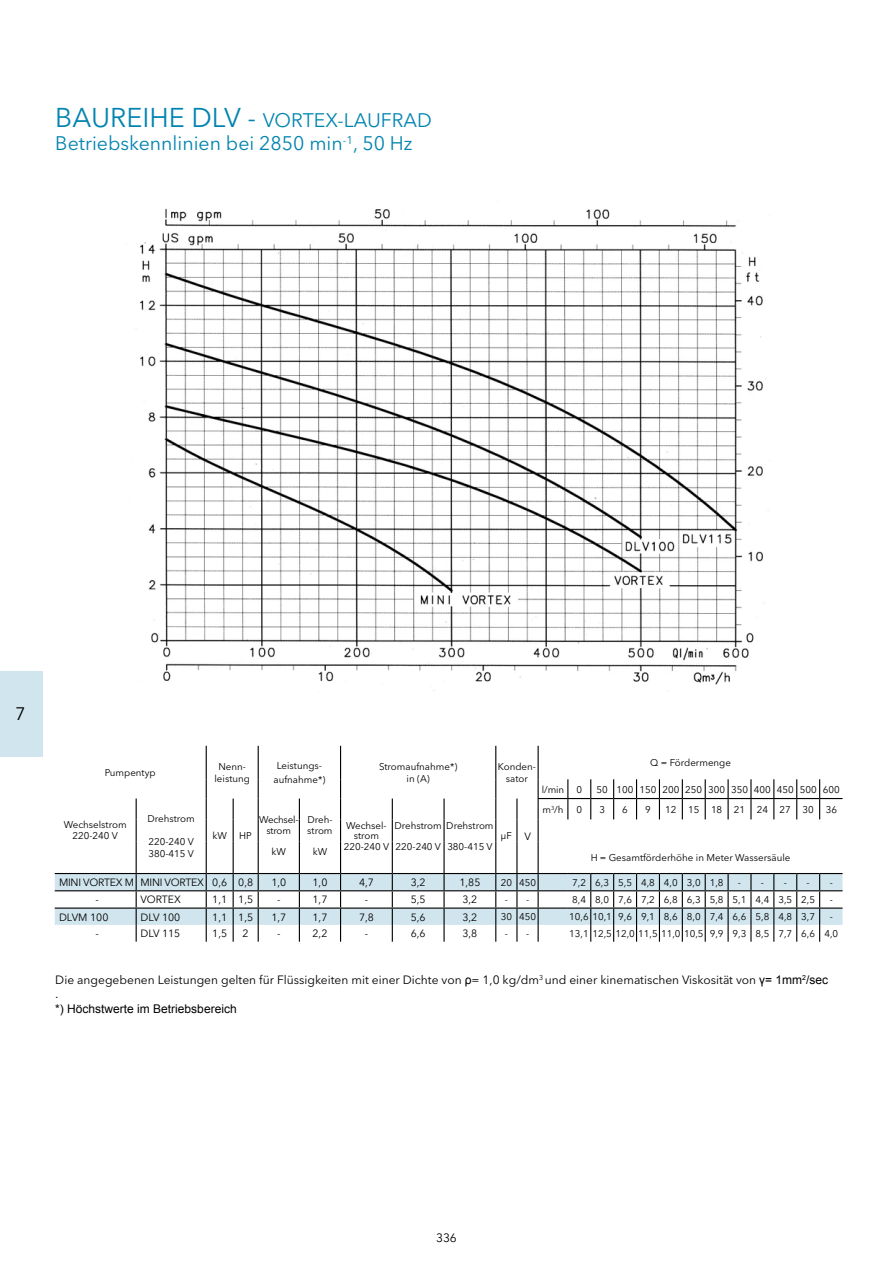
<style>
.page{position:relative;width:893px;height:1263px;background:#fff}
.page>*{position:absolute;margin:0;border:0;box-sizing:border-box;transform-origin:0 0}
.t1{font:19.5px/23.4px "Avenir Next LT Pro";color:#0084af}
.t2{font:18px "Avenir Next LT Pro";color:#000}
.t3{font:12px "Avenir Next LT Pro";color:#000}
.t4{font:12px/14.4px "Arial";color:#000}
.t5{font:10.5px "Avenir Next LT Pro";letter-spacing:-.02em;color:#000}
.t6{font:9.75px/11.7px "Avenir Next LT Pro";color:#000;text-align:center}
.t7{font:9.75px/10.6px "Avenir Next LT Pro";letter-spacing:-.02em;color:#000;text-align:center}
.s1{font-size:27px}
.s2{font-size:10.5px}
.s3{font-family:"Arial"}
</style>
<div class="page">
<div style="left:0;top:671px;width:42px;height:85px;background:#d1e5ee"></div>
<img style="left:136px;top:208px;width:634px;height:483px">
<hr style="left:206px;top:746px;width:1px;height:33px;background:#000">
<hr style="left:258px;top:746px;width:1px;height:33px;background:#000">
<hr style="left:340px;top:746px;width:1px;height:33px;background:#000">
<hr style="left:495px;top:746px;width:1px;height:33px;background:#000">
<hr style="left:538px;top:746px;width:1px;height:33px;background:#000">
<hr style="left:443px;top:798px;width:2px;height:21px;background:#000">
<svg style="left:136px;top:798px;width:1px;height:44px"></svg>
<svg style="left:206px;top:779px;width:1px;height:63px"></svg>
<svg style="left:233px;top:798px;width:1px;height:44px"></svg>
<svg style="left:258px;top:779px;width:1px;height:63px"></svg>
<svg style="left:299px;top:798px;width:1px;height:44px"></svg>
<svg style="left:340px;top:779px;width:1px;height:63px"></svg>
<svg style="left:392px;top:798px;width:1px;height:44px"></svg>
<hr style="left:443px;top:819px;width:2px;height:23px;background:#000">
<svg style="left:495px;top:779px;width:1px;height:63px"></svg>
<svg style="left:516px;top:798px;width:1px;height:44px"></svg>
<hr style="left:136px;top:842px;width:1px;height:31px;background:#000">
<hr style="left:206px;top:842px;width:1px;height:31px;background:#000">
<hr style="left:233px;top:842px;width:1px;height:31px;background:#000">
<hr style="left:258px;top:842px;width:1px;height:31px;background:#000">
<hr style="left:299px;top:842px;width:1px;height:31px;background:#000">
<hr style="left:340px;top:842px;width:1px;height:31px;background:#000">
<hr style="left:392px;top:842px;width:1px;height:31px;background:#000">
<hr style="left:443px;top:842px;width:2px;height:31px;background:#000">
<hr style="left:495px;top:842px;width:1px;height:31px;background:#000">
<hr style="left:516px;top:842px;width:1px;height:31px;background:#000">
<hr style="left:538px;top:798px;width:30px;height:1px;background:#000">
<svg style="left:538px;top:779px;width:1px;height:63px"></svg>
<hr style="left:538px;top:842px;width:1px;height:31px;background:#000">
<svg style="left:567px;top:779px;width:275px;height:40px"></svg>
<svg style="left:55px;top:873px;width:787px;height:69px"></svg>
<h1 class="t1" style="left:55px;top:108px;width:378px"><span class="s1">BAUREIHE DLV -</span> VORTEX-LAUFRAD<br>Betriebskennlinien bei 2850 min<sup>-1</sup>, 50 Hz</h1>
<h2 class="t2" style="left:15px;top:703px;width:12px">7</h2>
<p class="t6" style="left:105px;top:767px;width:52px">Pumpentyp</p>
<p class="t6" style="left:215px;top:761px;width:37px">Nenn&shy;leistung</p>
<p class="t6" style="left:273px;top:758px;width:53px;line-height:14.4px">Leistungs&shy;aufnahme*)</p>
<p class="t6" style="left:379px;top:761px;width:80px">Stromaufnahme*) in (A)</p>
<p class="t6" style="left:498px;top:761px;width:40px">Konden&shy;sator</p>
<p class="t6" style="left:650px;top:757px;width:82px">Q = Fördermenge</p>
<p class="t6" style="left:542px;top:783px;width:24px">l/min</p>
<p class="t6" style="left:576px;top:783px;width:7px">0</p>
<p class="t6" style="left:597px;top:783px;width:245px">50 100 150 200 250 300 350 400 450 500 600</p>
<p class="t6" style="left:64px;top:818px;width:64px">Wechselstrom<br>220-240 V</p>
<p class="t6" style="left:542px;top:804px;width:23px">m<sup>3</sup>/h</p>
<p class="t6" style="left:576px;top:804px;width:7px">0</p>
<p class="t6" style="left:599px;top:804px;width:7px">3</p>
<p class="t6" style="left:622px;top:804px;width:7px">6</p>
<p class="t6" style="left:645px;top:804px;width:7px">9</p>
<p class="t6" style="left:665px;top:804px;width:173px">12 15 18 21 24 27 30 36</p>
<p class="t6" style="left:148px;top:813px;width:49px">Drehstrom</p>
<p class="t6" style="left:149px;top:836px;width:47px;text-align:left">220-240 V<br>380-415 V</p>
<p class="t7" style="left:259px;top:815px;width:41px">Wechsel&shy;strom</p>
<p class="t6" style="left:272px;top:846px;width:16px">kW</p>
<p class="t6" style="left:307px;top:815px;width:27px;line-height:10.6px;text-align:left">Dreh&shy;strom</p>
<p class="t6" style="left:313px;top:846px;width:16px">kW</p>
<p class="t6" style="left:344px;top:820px;width:47px;line-height:10.6px">Wechsel&shy;strom<br>220-240 V</p>
<p class="t6" style="left:394px;top:815px;width:49px;line-height:21.3px;text-align:left">Drehstrom<br>220-240 V</p>
<p class="t6" style="left:446px;top:815px;width:49px;line-height:21.3px;text-align:left">Drehstrom<br>380-415 V</p>
<p class="t6" style="left:501px;top:830px;width:31px">µF <span class="s2">V</span></p>
<p class="t6" style="left:212px;top:830px;width:16px">kW</p>
<p class="t6" style="left:239px;top:830px;width:14px">HP</p>
<p class="t6" style="left:591px;top:852px;width:201px">H = Gesamtförderhöhe in Meter Wassersäule</p>
<p class="t5" style="left:59px;top:876px;width:196px">MINI VORTEX M MINI VORTEX 0,6 0,8</p>
<p class="t5" style="left:271px;top:876px;width:16px">1,0</p>
<p class="t5" style="left:313px;top:876px;width:16px">1,0</p>
<p class="t5" style="left:359px;top:876px;width:16px">4,7</p>
<p class="t5" style="left:411px;top:876px;width:16px">3,2</p>
<p class="t5" style="left:459px;top:876px;width:22px">1,85</p>
<p class="t6" style="left:501px;top:877px;width:37px">20 450</p>
<p class="t6" style="left:572px;top:877px;width:153px">7,2 6,3 5,5 4,8 4,0 3,0 1,8</p>
<p class="t6" style="left:738px;top:877px;width:28px">- -</p>
<p class="t6" style="left:784px;top:877px;width:28px">- -</p>
<p class="t6" style="left:830px;top:877px;width:5px">-</p>
<p class="t5" style="left:96px;top:893px;width:5px">-</p>
<p class="t5" style="left:140px;top:893px;width:42px">VORTEX</p>
<p class="t5" style="left:212px;top:893px;width:42px">1,1 1,5</p>
<p class="t5" style="left:277px;top:893px;width:5px">-</p>
<p class="t5" style="left:313px;top:893px;width:16px">1,7</p>
<p class="t5" style="left:365px;top:893px;width:5px">-</p>
<p class="t5" style="left:411px;top:893px;width:16px">5,5</p>
<p class="t5" style="left:462px;top:893px;width:16px">3,2</p>
<p class="t6" style="left:505px;top:894px;width:26px">- -</p>
<p class="t6" style="left:572px;top:894px;width:244px">8,4 8,0 7,6 7,2 6,8 6,3 5,8 5,1 4,4 3,5 2,5</p>
<p class="t6" style="left:830px;top:894px;width:5px">-</p>
<p class="t5" style="left:59px;top:911px;width:51px">DLVM 100</p>
<p class="t5" style="left:140px;top:911px;width:41px">DLV 100</p>
<p class="t5" style="left:212px;top:911px;width:42px">1,1 1,5</p>
<p class="t5" style="left:271px;top:911px;width:16px">1,7</p>
<p class="t5" style="left:313px;top:911px;width:16px">1,7</p>
<p class="t5" style="left:359px;top:911px;width:16px">7,8</p>
<p class="t5" style="left:411px;top:911px;width:16px">5,6</p>
<p class="t5" style="left:462px;top:911px;width:16px">3,2</p>
<p class="t6" style="left:501px;top:911px;width:37px">30 450</p>
<p class="t6" style="left:569px;top:911px;width:247px">10,6 10,1 9,6 9,1 8,6 8,0 7,4 6,6 5,8 4,8 3,7</p>
<p class="t6" style="left:830px;top:911px;width:5px">-</p>
<p class="t5" style="left:96px;top:927px;width:5px">-</p>
<p class="t5" style="left:140px;top:927px;width:41px">DLV 115</p>
<p class="t5" style="left:212px;top:927px;width:16px">1,5</p>
<p class="t5" style="left:243px;top:927px;width:8px">2</p>
<p class="t5" style="left:277px;top:927px;width:5px">-</p>
<p class="t5" style="left:313px;top:927px;width:16px">2,2</p>
<p class="t5" style="left:365px;top:927px;width:5px">-</p>
<p class="t5" style="left:411px;top:927px;width:16px">6,6</p>
<p class="t5" style="left:462px;top:927px;width:16px">3,8</p>
<p class="t6" style="left:505px;top:928px;width:26px">- -</p>
<p class="t6" style="left:569px;top:928px;width:270px">13,1 12,5 12,0 11,5 11,0 10,5 9,9 9,3 8,5 7,7 6,6 4,0</p>
<p class="t3" style="left:55px;top:972px;width:774px">Die angegebenen Leistungen gelten für Flüssigkeiten mit einer Dichte von <span class="s3">ρ</span>= 1,0 kg/dm<sup>3</sup> und einer kinematischen Viskosität von <span class="s3">γ= 1mm</span><sup>2</sup><span class="s3">/sec</span></p>
<p class="t4" style="left:55px;top:987px;width:183px">.<br>*) Höchstwerte im Betriebsbereich</p>
<p class="t3" style="left:436px;top:1231px;width:22px">336</p>
</div>
